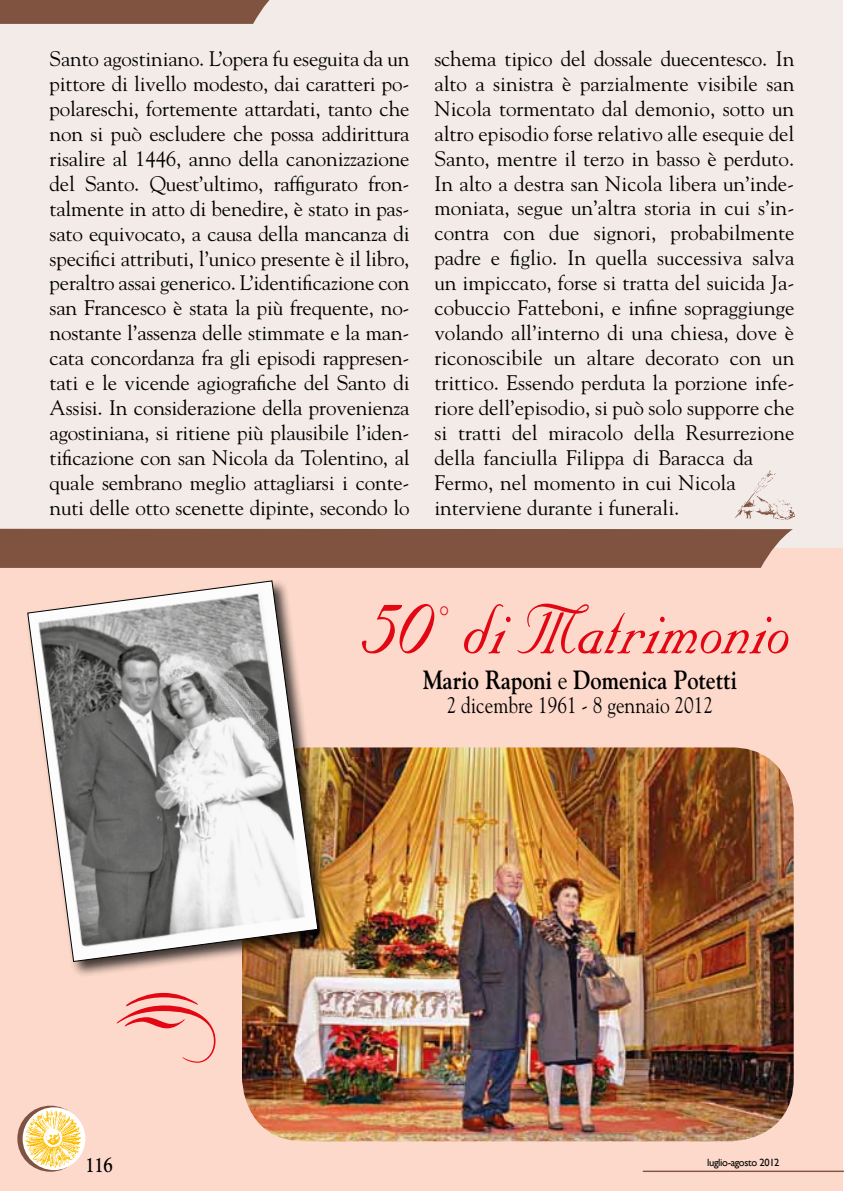
<style>
.page{position:relative;width:844px;height:1191px;background:#fff}
.page>*{position:absolute;margin:0;border:0;box-sizing:border-box;transform-origin:0 0}
.t1{font:121.27px "Nuptial Script";color:#e30613;scale:.85 1}
.t2{font:83.65px "Nuptial Script";color:#e30613;scale:.85 1}
.t3{font:700 26.25px "Goudy";color:#000;scale:.85 1}
.t4{font:22.75px "Goudy";color:#000;scale:.85 1}
.t5{font:21px/24.8px "Goudy";color:#000;text-align:justify}
.t6{font:700 21px "Goudy";color:#000;scale:.8 1}
.t7{font:10.5px "Gill Sans";letter-spacing:-.03em;color:#000}
.s1{font-weight:400}
</style>
<div class="page">
<div style="left:0;top:0;width:842px;height:548px;background:#f3ebe8"></div>
<div style="left:0;top:548px;width:842px;height:643px;background:#fcd9ca"></div>
<svg style="left:0;top:0;width:270px;height:24px;background:#845847"></svg>
<div style="left:0;top:529px;width:792px;height:39px;background:#805341"></div>
<hr style="left:642px;top:1170px;width:201px;height:2px;background:#805341">
<svg style="left:17px;top:1105px;width:66px;height:66px"></svg>
<div style="left:23px;top:1107px;width:62px;height:63px;background:#fff;border-radius:50%"></div>
<img style="left:25px;top:1109px;width:57px;height:59px">
<img style="left:735px;top:470px;width:59px;height:50px">
<img style="left:242px;top:747px;width:551px;height:394px">
<div style="left:26px;top:579px;width:308px;height:398px;background:#000;opacity:.75"></div>
<svg style="left:27px;top:580px;width:291px;height:382px;background:#b3aca7"></svg>
<p class="t5" style="left:50px;top:46px;width:361px">Santo agostiniano. L’opera fu eseguita da un pittore di livello modesto, dai caratteri po&shy;polareschi, fortemente attardati, tanto che non si può escludere che possa addirittura risalire al 1446, anno della canonizzazione del Santo. Quest’ultimo, raffigurato fron&shy;talmente in atto di benedire, è stato in pas&shy;sato equivocato, a causa della mancanza di specifici attributi, l’unico presente è il libro, peraltro assai generico. L’identificazione con san Francesco è stata la più frequente, no&shy;nostante l’assenza delle stimmate e la man&shy;cata concordanza fra gli episodi rappresen&shy;tati e le vicende agiografiche del Santo di Assisi. In considerazione della provenienza agostiniana, si ritiene più plausibile l’iden&shy;tificazione con san Nicola da Tolentino, al quale sembrano meglio attagliarsi i conte&shy;nuti delle otto scenette dipinte, secondo lo</p>
<p class="t5" style="left:434px;top:45px;width:361px;text-align:left">schema tipico del dossale duecentesco. In alto a sinistra è parzialmente visibile san Nicola tormentato dal demonio, sotto un altro episodio forse relativo alle esequie del Santo, mentre il terzo in basso è perduto.<br>In alto a destra san Nicola libera un’inde&shy;moniata, segue un’altra storia in cui s’in&shy;contra con due signori, probabilmente padre e figlio. In quella successiva salva un impiccato, forse si tratta del suicida Ja&shy;cobuccio Fatteboni, e infine sopraggiunge volando all’interno di una chiesa, dove è riconoscibile un altare decorato con un trittico. Essendo perduta la porzione infe&shy;riore dell’episodio, si può solo supporre che si tratti del miracolo della Resurrezione della fanciulla Filippa di Baracca da Fermo, nel momento in cui Nicola interviene durante i funerali.</p>
<h1 class="t1" style="left:366px;top:551px;width:82px">50</h1>
<h2 class="t2" style="left:435px;top:583px;width:420px"><sup>°</sup> di Matrimonio</h2>
<p class="t3" style="left:423px;top:663px;width:370px">Mario Raponi <span class="s1">e</span> Domenica Potetti</p>
<p class="t4" style="left:446px;top:691px;width:315px">2 dicembre 1961 - 8 gennaio 2012</p>
<p class="t6" style="left:85px;top:1151px;width:35px">116</p>
<p class="t7" style="left:707px;top:1156px;width:74px">luglio-agosto 2012</p>
</div>
